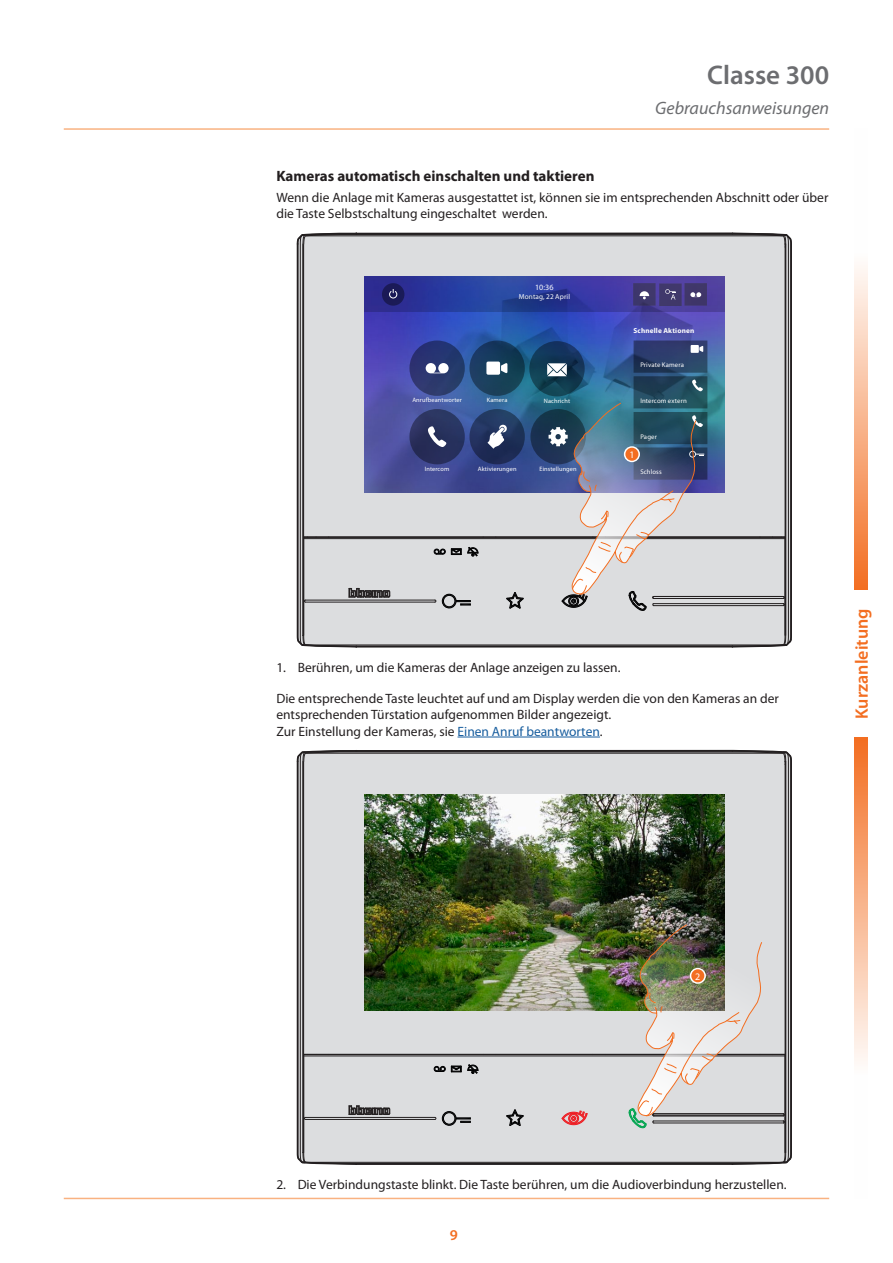
<style>
.page{position:relative;width:893px;height:1263px;background:#fff}
.page>*{position:absolute;margin:0;border:0;box-sizing:border-box;transform-origin:0 0}
.t1{font:600 27px "Myriad Pro";color:#6c6d70}
.t2{font:italic 18px "Myriad Pro";color:#6c6d70}
.t3{font:600 18px "Myriad Pro";color:#f36e21}
.t4{font:700 15px "Myriad Pro";color:#231f20}
.t5{font:600 15px "Myriad Pro";color:#f36e21}
.t6{font:13.5px/16.2px "Myriad Pro";color:#231f20}
.t7{font:10.05px "Myriad Pro";color:#fff}
.t8{font:8.1px "Myriad Pro";color:#fff}
.t9{font:700 7.2px "Myriad Pro";letter-spacing:.02em;color:#fff}
.t10{font:7.2px "Myriad Pro";letter-spacing:.02em;color:#fff}
.t11{font:6.75px "Myriad Pro";letter-spacing:.02em;color:#fff}
.t12{font:6.3px "Myriad Pro";letter-spacing:.02em;color:#fff}
.s1{color:#175d9e}
</style>
<div class="page">
<hr style="left:64px;top:128px;width:765px;height:2px;background:#f9b281">
<hr style="left:64px;top:1198px;width:765px;height:1px;background:#f9b281">
<svg style="left:854px;top:266px;width:14px;height:324px;background:#f8b28a"></svg>
<svg style="left:854px;top:737px;width:14px;height:325px;background:#f8b289"></svg>
<hr style="left:458px;top:737px;width:142px;height:1px;background:#175d9e">
<img style="left:300px;top:233px;width:492px;height:414px">
<svg style="left:624px;top:446px;width:16px;height:16px"></svg>
<div style="left:625px;top:448px;width:13px;height:13px;background:#f36e21;border-radius:50%"></div>
<img style="left:300px;top:750px;width:492px;height:415px">
<svg style="left:690px;top:968px;width:16px;height:16px"></svg>
<div style="left:691px;top:969px;width:13px;height:13px;background:#f36e21;border-radius:50%"></div>
<p class="t4" style="left:276px;top:166px;width:320px">Kameras automatisch einschalten und taktieren</p>
<h1 class="t1" style="left:707px;top:58px;width:123px">Classe 300</h1>
<h2 class="t2" style="left:655px;top:97px;width:175px">Gebrauchsanweisungen</h2>
<p class="t6" style="left:276px;top:189px;width:553px">Wenn die Anlage mit Kameras ausgestattet ist, können sie im entsprechenden Abschnitt oder über die Taste Selbstschaltung eingeschaltet werden.</p>
<p class="t8" style="left:535px;top:283px;width:20px">10:36</p>
<p class="t10" style="left:519px;top:292px;width:53px">Montag, 22 April</p>
<p class="t9" style="left:634px;top:326px;width:62px">Schnelle Aktionen</p>
<p class="t11" style="left:640px;top:361px;width:45px">Private Kamera</p>
<p class="t12" style="left:412px;top:396px;width:51px">Anrufbeantworter</p>
<p class="t12" style="left:487px;top:396px;width:22px">Kamera</p>
<p class="t12" style="left:544px;top:397px;width:28px">Nachricht</p>
<p class="t11" style="left:640px;top:397px;width:48px">Intercom extern</p>
<p class="t11" style="left:640px;top:432px;width:18px">Pager</p>
<p class="t7" style="left:629px;top:448px;width:7px">1</p>
<p class="t12" style="left:425px;top:465px;width:26px">Intercom</p>
<p class="t12" style="left:540px;top:465px;width:39px">Einstellungen</p>
<p class="t12" style="left:478px;top:465px;width:40px">Aktivierungen</p>
<p class="t11" style="left:640px;top:468px;width:23px">Schloss</p>
<p class="t6" style="left:276px;top:659px;width:346px">1. Berühren, um die Kameras der Anlage anzeigen zu lassen.</p>
<p class="t6" style="left:276px;top:690px;width:504px">Die entsprechende Taste leuchtet auf und am Display werden die von den Kameras an der entsprechenden Türstation aufgenommen Bilder angezeigt.<br>Zur Einstellung der Kameras, sie <span class="s1">Einen Anruf beantworten</span>.</p>
<h2 class="t3" style="left:850px;top:719px;width:112px;rotate:-90deg">Kurzanleitung</h2>
<p class="t7" style="left:695px;top:970px;width:7px">2</p>
<p class="t6" style="left:276px;top:1176px;width:512px">2. Die Verbindungstaste blinkt. Die Taste berühren, um die Audioverbindung herzustellen.</p>
<p class="t5" style="left:450px;top:1225px;width:10px">9</p>
</div>
